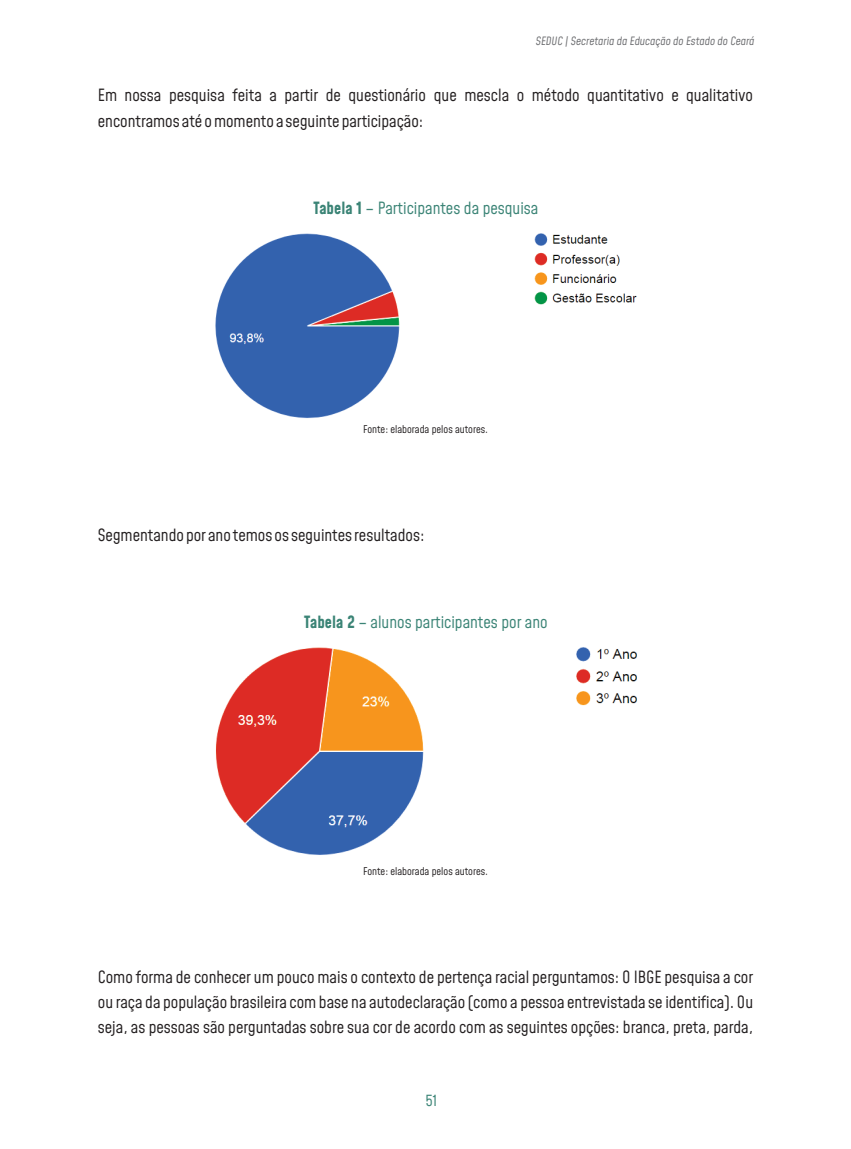
<style>
.page{position:relative;width:851px;height:1149px;background:#fff}
.page>*{position:absolute;margin:0;border:0;box-sizing:border-box;transform-origin:0 0}
.t1{font:16.5px/25.3px "Mohave";color:#231f20}
.t2{font:16.5px "Mohave";color:#3b8476}
.t3{font:15px "Mohave";color:#3b8476}
.t4{font:italic 11.25px "Mohave";color:#6c6d70}
.t5{font:10.5px "Mohave";color:#231f20}
.s1{font-weight:700}
</style>
<div class="page">
<img style="left:215px;top:233px;width:422px;height:185px">
<img style="left:216px;top:647px;width:421px;height:208px">
<p class="t4" style="left:535px;top:34px;width:220px">SEDUC | Secretaria da Educação do Estado do Ceará</p>
<p class="t1" style="left:98px;top:84px;width:656px">Em nossa pesquisa feita a partir de questionário que mescla o método quantitativo e qualitativo encontramos até o momento a seguinte participação:</p>
<p class="t2" style="left:313px;top:198px;width:226px"><span class="s1">Tabela 1</span> – Participantes da pesquisa</p>
<p class="t5" style="left:363px;top:423px;width:126px">Fonte: elaborada pelos autores.</p>
<p class="t1" style="left:98px;top:523px;width:328px">Segmentando por ano temos os seguintes resultados:</p>
<p class="t2" style="left:304px;top:612px;width:245px"><span class="s1">Tabela 2</span> – alunos participantes por ano</p>
<p class="t5" style="left:363px;top:864px;width:126px">Fonte: elaborada pelos autores.</p>
<p class="t1" style="left:98px;top:964px;width:656px;text-align:justify">Como forma de conhecer um pouco mais o contexto de pertença racial perguntamos: O IBGE pesquisa a cor ou raça da população brasileira com base na autodeclaração (como a pessoa entrevistada se identifica). Ou seja, as pessoas são perguntadas sobre sua cor de acordo com as seguintes opções: branca, preta, parda,</p>
<p class="t3" style="left:425px;top:1091px;width:13px">51</p>
</div>
